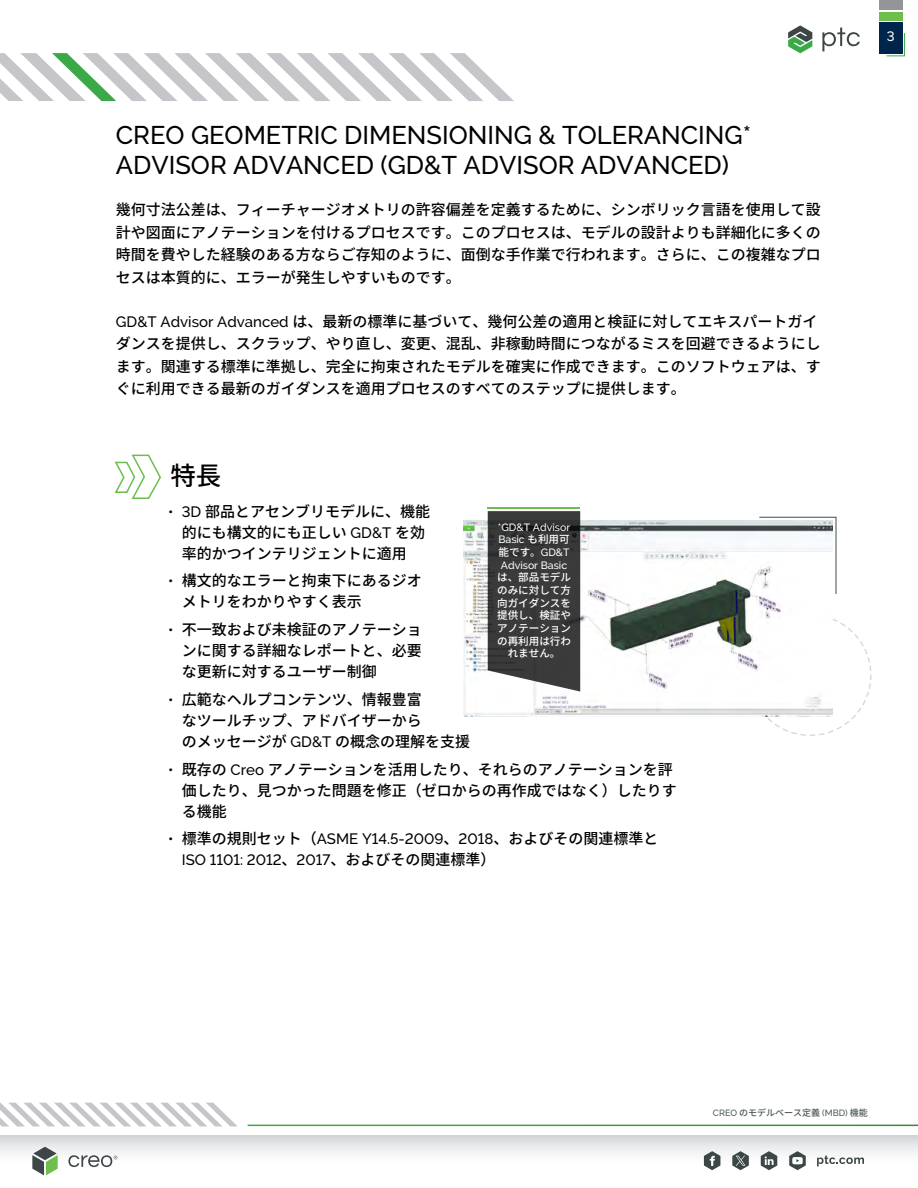
<style>
.page{position:relative;width:918px;height:1188px;background:#fff}
.page>*{position:absolute;margin:0;border:0;box-sizing:border-box;transform-origin:0 0}
.t1{font:500 25.5px/30px "PTC Raleway";color:#000}
.t2{font:500 25.5px "Noto Sans CJ Kjp";color:#000}
.t3{font:500 15px/21px "Noto Sans CJ Kjp";color:#000}
.t4{font:500 15px "PTC Raleway";color:#000}
.t5{font:500 13.5px "PTC Raleway";color:#fff}
.t6{font:500 10.5px/12.6px "Noto Sans CJ Kjp";color:#fff;text-align:center}
.t7{font:500 10.5px/12.6px "PTC Raleway";color:#fff}
.t8{font:500 9px "Noto Sans CJ Kjp";color:#4d5859}
.s1{font-family:"PTC Raleway"}
.s2{font-family:"Noto Sans CJ Kjp"}
</style>
<div class="page">
<div style="left:0;top:1136px;width:918px;height:32px;background:linear-gradient(to bottom,#dbdcdd,#fff)"></div>
<svg style="left:68px;top:1155px;width:49px;height:12px"></svg>
<svg style="left:32px;top:1147px;width:26px;height:28px"></svg>
<svg style="left:0;top:1103px;width:237px;height:23px"></svg>
<svg style="left:788px;top:25px;width:24px;height:28px"></svg>
<svg style="left:822px;top:28px;width:38px;height:23px"></svg>
<div style="left:879px;top:22px;width:24px;height:32px;background:#00254c"></div>
<svg style="left:886px;top:33px;width:19px;height:24px"></svg>
<div style="left:879px;top:12px;width:24px;height:8px;background:#6ebe4b"></div>
<div style="left:879px;top:0;width:24px;height:10px;background:#939598"></div>
<svg style="left:704px;top:1151px;width:16px;height:19px"></svg>
<svg style="left:761px;top:1151px;width:16px;height:19px"></svg>
<svg style="left:789px;top:1151px;width:17px;height:19px"></svg>
<svg style="left:817px;top:1156px;width:47px;height:10px"></svg>
<svg style="left:732px;top:1151px;width:17px;height:19px"></svg>
<svg style="left:0;top:53px;width:514px;height:48px"></svg>
<svg style="left:114px;top:454px;width:47px;height:45px"></svg>
<svg style="left:752px;top:619px;width:119px;height:117px"></svg>
<img style="left:464px;top:521px;width:368px;height:195px">
<svg style="left:488px;top:511px;width:92px;height:181px;background:#444"></svg>
<hr style="left:488px;top:508px;width:92px;height:1px;background:#6ebe4b">
<svg style="left:758px;top:516px;width:79px;height:79px"></svg>
<h1 class="t1" style="left:116px;top:120px;width:637px">CREO GEOMETRIC DIMENSIONING &amp; TOLERANCING*<br>ADVISOR ADVANCED (GD&amp;T ADVISOR ADVANCED)</h1>
<p class="t3" style="left:116px;top:199px;width:707px;line-height:22.5px;text-align:justify">幾何寸法公差は、フィーチャージオメトリの許容偏差を定義するために、シンボリック言語を使用して設計や図面にアノテーションを付けるプロセスです。このプロセスは、モデルの設計よりも詳細化に多くの時間を費やした経験のある方ならご存知のように、面倒な手作業で行われます。さらに、この複雑なプロセスは本質的に、エラーが発生しやすいものです。</p>
<p class="t3" style="left:116px;top:310px;width:707px;line-height:22.5px"><span class="s1">GD&amp;T Advisor Advanced</span> は、最新の標準に基づいて、幾何公差の適用と検証に対してエキスパートガイダンスを提供し、スクラップ、やり直し、変更、混乱、非稼動時間につながるミスを回避できるようにします。関連する標準に準拠し、完全に拘束されたモデルを確実に作成できます。このソフトウェアは、すぐに利用できる最新のガイダンスを適用プロセスのすべてのステップに提供します。</p>
<h1 class="t2" style="left:170px;top:461px;width:52px">特長</h1>
<p class="t3" style="left:182px;top:501px;width:250px;text-indent:-14px"><span class="s1">• 3D</span> 部品とアセンブリモデルに、機能的にも構文的にも正しい <span class="s1">GD&amp;T</span> を効率的かつインテリジェントに適用</p>
<p class="t3" style="left:182px;top:571px;width:241px;text-indent:-14px"><span class="s1">•</span> 構文的なエラーと拘束下にあるジオメトリをわかりやすく表示</p>
<p class="t3" style="left:182px;top:619px;width:241px;text-align:justify;text-indent:-14px"><span class="s1">•</span> 不一致および未検証のアノテーションに関する詳細なレポートと、必要な更新に対するユーザー制御</p>
<p class="t3" style="left:182px;top:689px;width:290px;text-indent:-14px"><span class="s1">•</span> 広範なヘルプコンテンツ、情報豊富<br>なツールチップ、アドバイザーから<br>のメッセージが <span class="s1">GD&amp;T</span> の概念の理解を支援</p>
<p class="t3" style="left:182px;top:759px;width:496px;text-indent:-14px"><span class="s1">•</span> 既存の <span class="s1">Creo</span> アノテーションを活用したり、それらのアノテーションを評価したり、見つかった問題を修正（ゼロからの再作成ではなく）したりする機能</p>
<p class="t3" style="left:168px;top:829px;width:492px"><span class="s1">•</span> 標準の規則セット（<span class="s1">ASME Y14.5-2009</span>、<span class="s1">2018</span>、およびその関連標準と</p>
<p class="t4" style="left:182px;top:851px;width:315px">ISO 1101: 2012<span class="s2">、</span>2017<span class="s2">、およびその関連標準）</span></p>
<p class="t7" style="left:498px;top:521px;width:74px">*GD&amp;T Advisor<br>Basic <span class="s2">も利用可</span></p>
<p class="t6" style="left:499px;top:546px;width:73px">能です。<span class="s1">GD&amp;T</span></p>
<p class="t7" style="left:501px;top:559px;width:68px">Advisor Basic</p>
<p class="t6" style="left:497px;top:571px;width:75px">は、部品モデルのみに対して方向ガイダンスを提供し、検証やアノテーションの再利用は行われません。</p>
<p class="t5" style="left:887px;top:28px;width:9px">3</p>
<p class="t8" style="left:713px;top:1108px;width:156px"><span class="s1">CREO</span> のモデルベース定義 <span class="s1">(MBD)</span> 機能</p>
</div>
